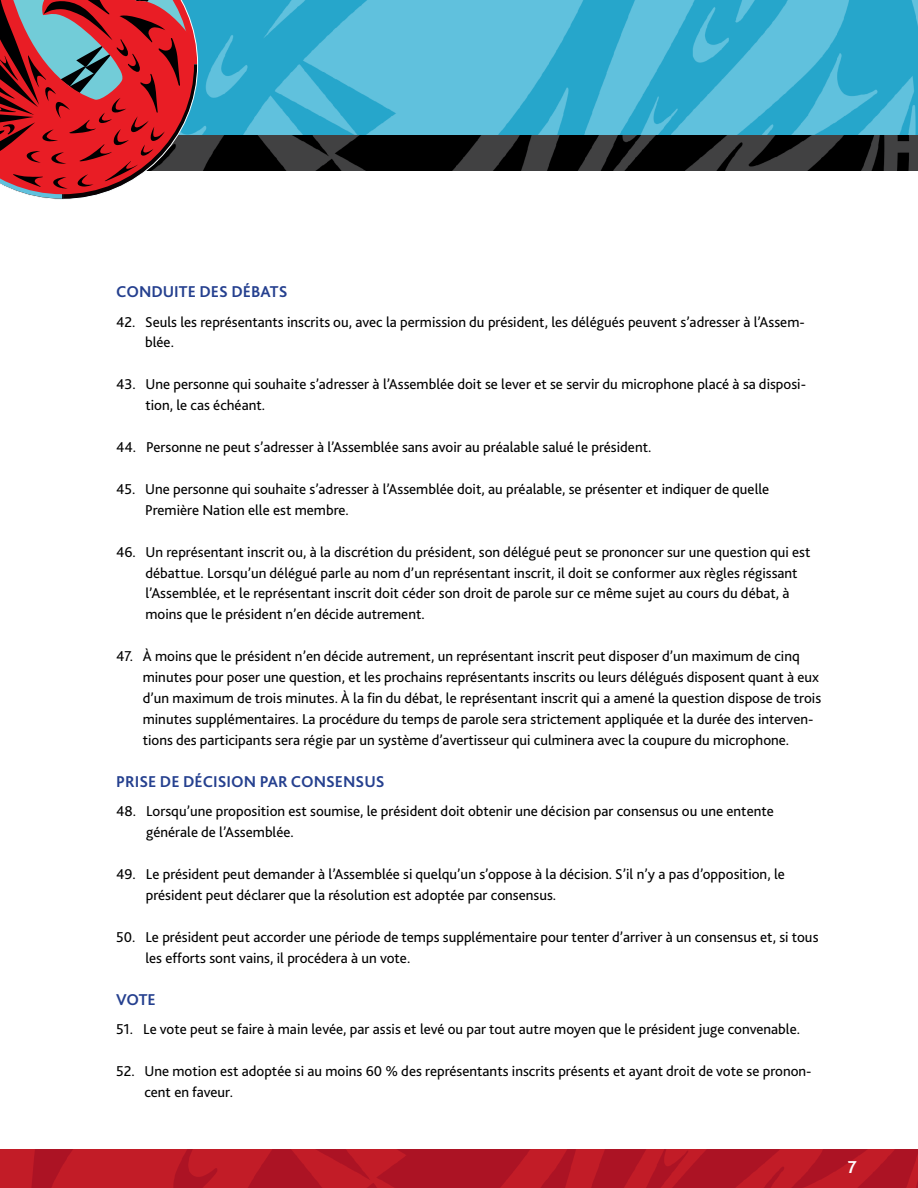
<style>
.page{position:relative;width:918px;height:1188px;background:#fff}
.page>*{position:absolute;margin:0;border:0;box-sizing:border-box;transform-origin:0 0}
.t1{font:700 18px "Bliss 2";color:#fff}
.Headers{font:700 16.5px "Bliss 2";color:#25408f}
.Body_Text{font:15px/20.9px "Bliss 2";color:#000}
</style>
<div class="page">
<img style="left:0;top:1149px;width:918px;height:39px">
<img style="left:198px;top:0;width:720px;height:135px">
<img style="left:198px;top:135px;width:720px;height:36px">
<svg style="left:0;top:0;width:198px;height:200px;background:#ae4148"></svg>
<p class="Headers" style="left:116px;top:281px;width:173px">CONDUITE DES DÉBATS</p>
<p class="Body_Text" style="left:145px;top:311px;width:661px;text-indent:-29px">42. Seuls les représentants inscrits ou, avec la permission du président, les délégués peuvent s’adresser à l’Assem&shy;blée.</p>
<p class="Body_Text" style="left:145px;top:373px;width:662px;text-indent:-29px">43. Une personne qui souhaite s’adresser à l’Assemblée doit se lever et se servir du microphone placé à sa disposi&shy;tion, le cas échéant.</p>
<p class="Body_Text" style="left:116px;top:436px;width:537px">44. Personne ne peut s’adresser à l’Assemblée sans avoir au préalable salué le président.</p>
<p class="Body_Text" style="left:145px;top:478px;width:626px;text-indent:-29px">45. Une personne qui souhaite s’adresser à l’Assemblée doit, au préalable, se présenter et indiquer de quelle<br>Première Nation elle est membre.</p>
<p class="Body_Text" style="left:146px;top:541px;width:667px;text-indent:-29px">46. Un représentant inscrit ou, à la discrétion du président, son délégué peut se prononcer sur une question qui est débattue. Lorsqu’un délégué parle au nom d’un représentant inscrit, il doit se conformer aux règles régissant l’Assemblée, et le représentant inscrit doit céder son droit de parole sur ce même sujet au cours du débat, à moins que le président n’en décide autrement.</p>
<p class="Body_Text" style="left:143px;top:645px;width:680px;text-indent:-27px">47. À moins que le président n’en décide autrement, un représentant inscrit peut disposer d’un maximum de cinq minutes pour poser une question, et les prochains représentants inscrits ou leurs délégués disposent quant à eux d’un maximum de trois minutes. À la fin du débat, le représentant inscrit qui a amené la question dispose de trois minutes supplémentaires. La procédure du temps de parole sera strictement appliquée et la durée des interven&shy;tions des participants sera régie par un système d’avertisseur qui culminera avec la coupure du microphone.</p>
<p class="Headers" style="left:116px;top:771px;width:270px">PRISE DE DÉCISION PAR CONSENSUS</p>
<p class="Body_Text" style="left:146px;top:801px;width:629px;text-indent:-30px">48. Lorsqu’une proposition est soumise, le président doit obtenir une décision par consensus ou une entente générale de l’Assemblée.</p>
<p class="Body_Text" style="left:146px;top:863px;width:641px;text-indent:-30px">49. Le président peut demander à l’Assemblée si quelqu’un s’oppose à la décision. S’il n’y a pas d’opposition, le président peut déclarer que la résolution est adoptée par consensus.</p>
<p class="Body_Text" style="left:145px;top:926px;width:675px;text-indent:-29px">50. Le président peut accorder une période de temps supplémentaire pour tenter d’arriver à un consensus et, si tous les efforts sont vains, il procédera à un vote.</p>
<p class="Headers" style="left:116px;top:989px;width:41px">VOTE</p>
<p class="Body_Text" style="left:116px;top:1018px;width:685px">51. Le vote peut se faire à main levée, par assis et levé ou par tout autre moyen que le président juge convenable.</p>
<p class="Body_Text" style="left:144px;top:1060px;width:669px;text-indent:-28px">52. Une motion est adoptée si au moins 60 % des représentants inscrits présents et ayant droit de vote se pronon&shy;cent en faveur.</p>
<p class="t1" style="left:848px;top:1156px;width:10px">7</p>
</div>
